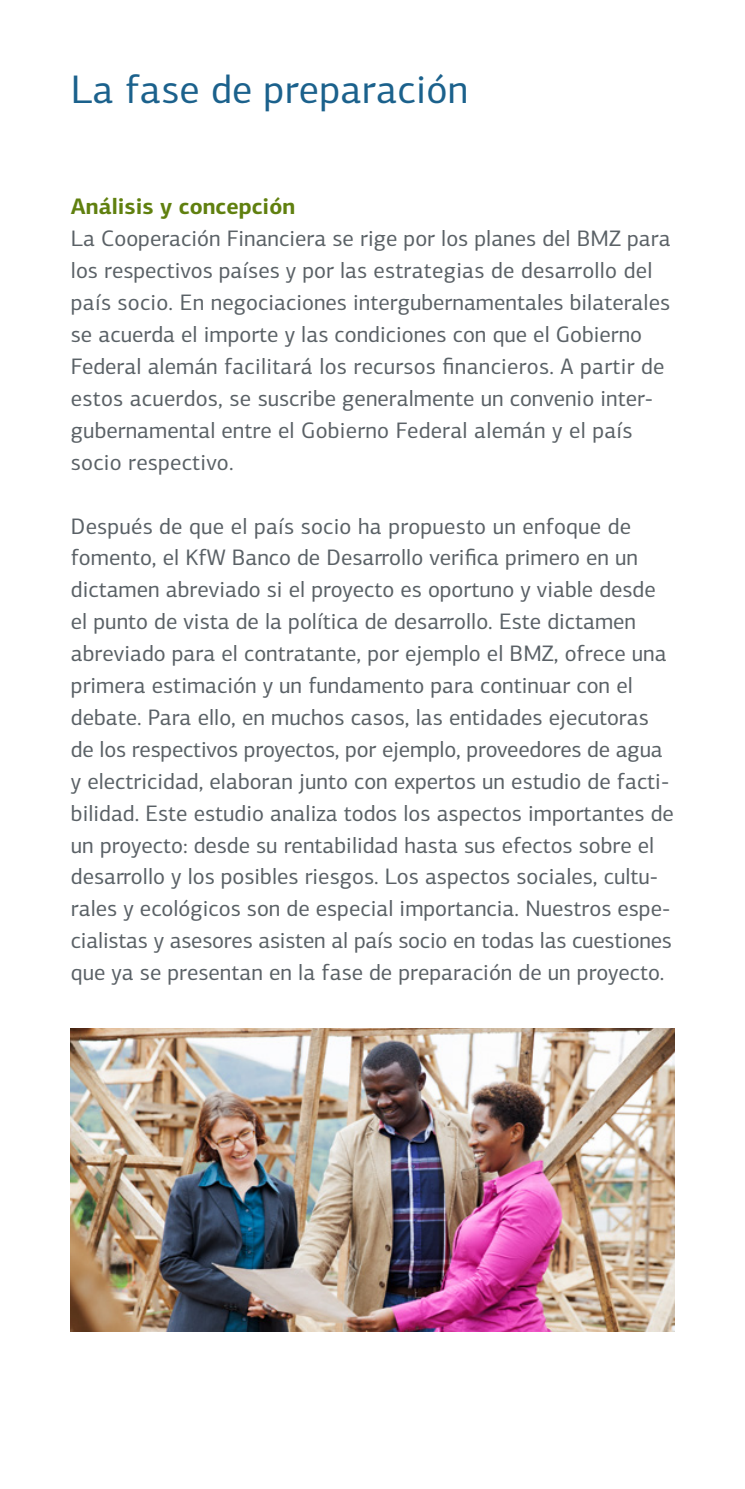
<style>
.page{position:relative;width:745px;height:1489px;background:#fff}
.page>*{position:absolute;margin:0;border:0;box-sizing:border-box;transform-origin:0 0}
.t1{font:40px "KFW Centro Sans";letter-spacing:.005em;color:#1b618c}
.t2{font:22.5px/32px "KFW Centro Sans";color:#5a6166}
.t3{font:700 22.5px "KFW Centro Sans";color:#60800f}
</style>
<div class="page">
<img style="left:71px;top:1028px;width:602px;height:303px">
<h2 class="t1" style="left:71px;top:65px;width:398px">La fase de preparación</h2>
<h3 class="t3" style="left:71px;top:192px;width:225px">Análisis y concepción</h3>
<p class="t2" style="left:71px;top:223px;width:600px">La Cooperación Financiera se rige por los planes del BMZ para los respectivos países y por las estrategias de desarrollo del país socio. En negociaciones intergubernamentales bilaterales se acuerda el importe y las condiciones con que el Gobierno Federal alemán facilitará los recursos financieros. A partir de estos acuerdos, se suscribe generalmente un convenio inter&shy;gubernamental entre el Gobierno Federal alemán y el país socio respectivo.</p>
<p class="t2" style="left:71px;top:510px;width:604px">Después de que el país socio ha propuesto un enfoque de fomento, el KfW Banco de Desarrollo verifica primero en un dictamen abreviado si el proyecto es oportuno y viable desde el punto de vista de la política de desarrollo. Este dictamen abreviado para el contratante, por ejemplo el BMZ, ofrece una primera estimación y un fundamento para continuar con el debate. Para ello, en muchos casos, las entidades ejecutoras de los respectivos proyectos, por ejemplo, proveedores de agua y electricidad, elaboran junto con expertos un estudio de facti&shy;bilidad. Este estudio analiza todos los aspectos importantes de un proyecto: desde su rentabilidad hasta sus efectos sobre el desarrollo y los posibles riesgos. Los aspectos sociales, cultu&shy;rales y ecológicos son de especial importancia. Nuestros espe&shy;cialistas y asesores asisten al país socio en todas las cuestiones que ya se presentan en la fase de preparación de un proyecto.</p>
</div>
